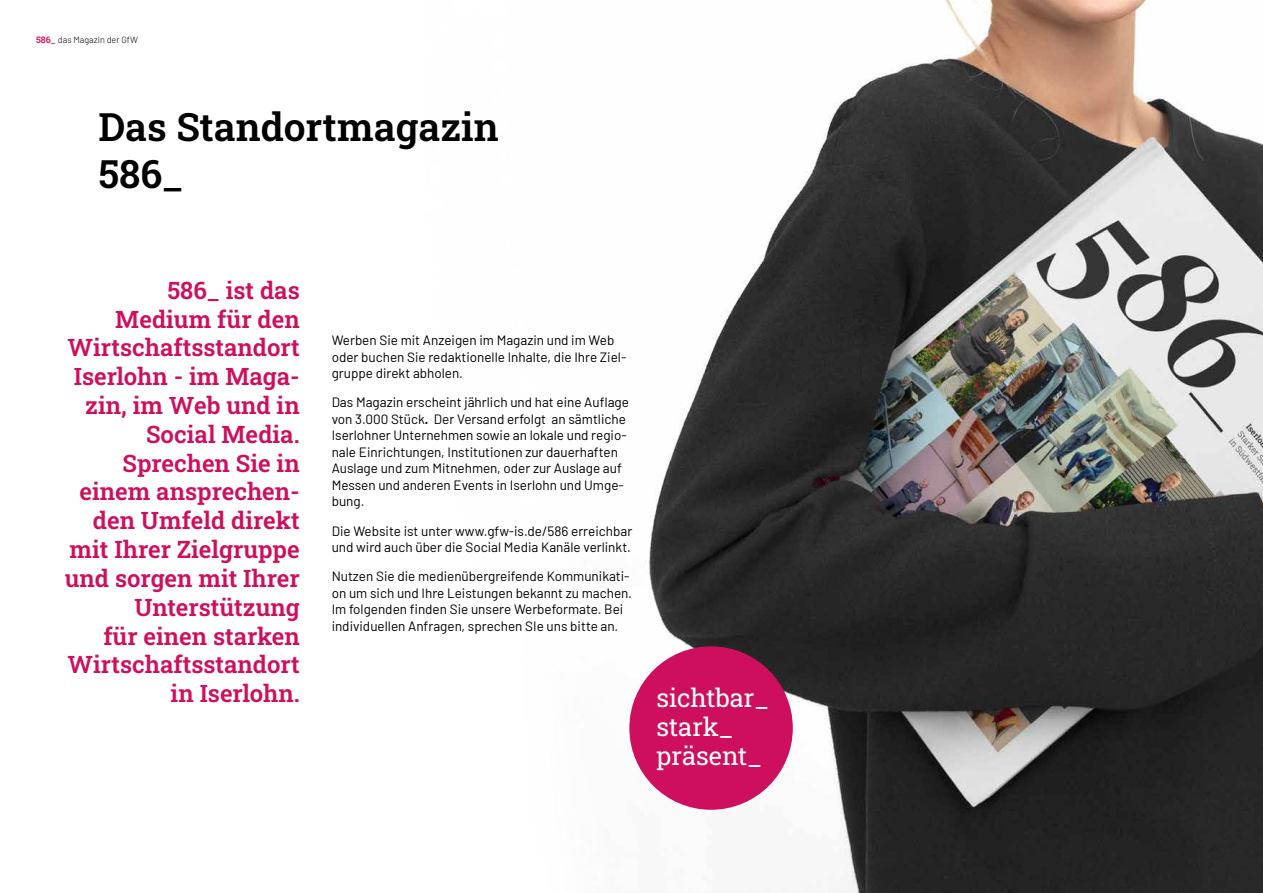
<style>
.page{position:relative;width:1263px;height:893px;background:#fff}
.page>*{position:absolute;margin:0;border:0;box-sizing:border-box;transform-origin:0 0}
.t1{font:600 39px/46.8px "Roboto Slab";color:#000}
.t2{font:25.5px/29.1px "Roboto Slab";color:#fff}
.t3{font:600 24px/28.8px "Roboto Slab";color:#ce0f5e;text-align:right}
.t4{font:13.5px/16.5px "Barlow";color:#000}
.t5{font:300 9px "Barlow";color:#000}
.s1{font-family:"Roboto Slab";font-weight:600;color:#ce0f5e}
.s2{font-weight:700}
</style>
<div class="page">
<img style="left:629px;top:0;width:634px;height:893px">
<div style="left:629px;top:646px;width:164px;height:164px;background:#ce0f5e;border-radius:50%"></div>
<p class="t5" style="left:36px;top:34px;width:103px"><span class="s1">586_</span> das Magazin der GfW</p>
<h1 class="t1" style="left:98px;top:102px;width:402px">Das Standortmagazin<br>586_</h1>
<p class="t3" style="left:65px;top:275px;width:237px">586_ ist das<br>Medium für den<br>Wirtschaftsstandort<br>Iserlohn - im Maga&shy;zin, im Web und in<br>Social Media.<br>Sprechen Sie in einem ansprechen&shy;den Umfeld direkt mit Ihrer Zielgruppe und sorgen mit Ihrer<br>Unterstützung<br>für einen starken<br>Wirtschaftsstandort in Iserlohn.</p>
<p class="t4" style="left:332px;top:331px;width:296px">Werben Sie mit Anzeigen im Magazin und im Web oder buchen Sie redaktionelle Inhalte, die Ihre Ziel&shy;gruppe direkt abholen.</p>
<p class="t4" style="left:332px;top:393px;width:299px">Das Magazin erscheint jährlich und hat eine Auflage von 3.000 Stück<span class="s2">.</span> Der Versand erfolgt an sämtliche Iserlohner Unternehmen sowie an lokale und regio&shy;nale Einrichtungen, Institutionen zur dauerhaften Auslage und zum Mitnehmen, oder zur Auslage auf Messen und anderen Events in Iserlohn und Umge&shy;bung.</p>
<p class="t4" style="left:332px;top:521px;width:302px">Die Website ist unter www.gfw-is.de/586 erreichbar und wird auch über die Social Media Kanäle verlinkt.</p>
<p class="t4" style="left:332px;top:567px;width:302px">Nutzen Sie die medienübergreifende Kommunikati&shy;on um sich und Ihre Leistungen bekannt zu machen.<br>Im folgenden finden Sie unsere Werbeformate. Bei individuellen Anfragen, sprechen SIe uns bitte an.</p>
<h2 class="t2" style="left:656px;top:683px;width:114px">sichtbar_ stark_ präsent_</h2>
</div>
